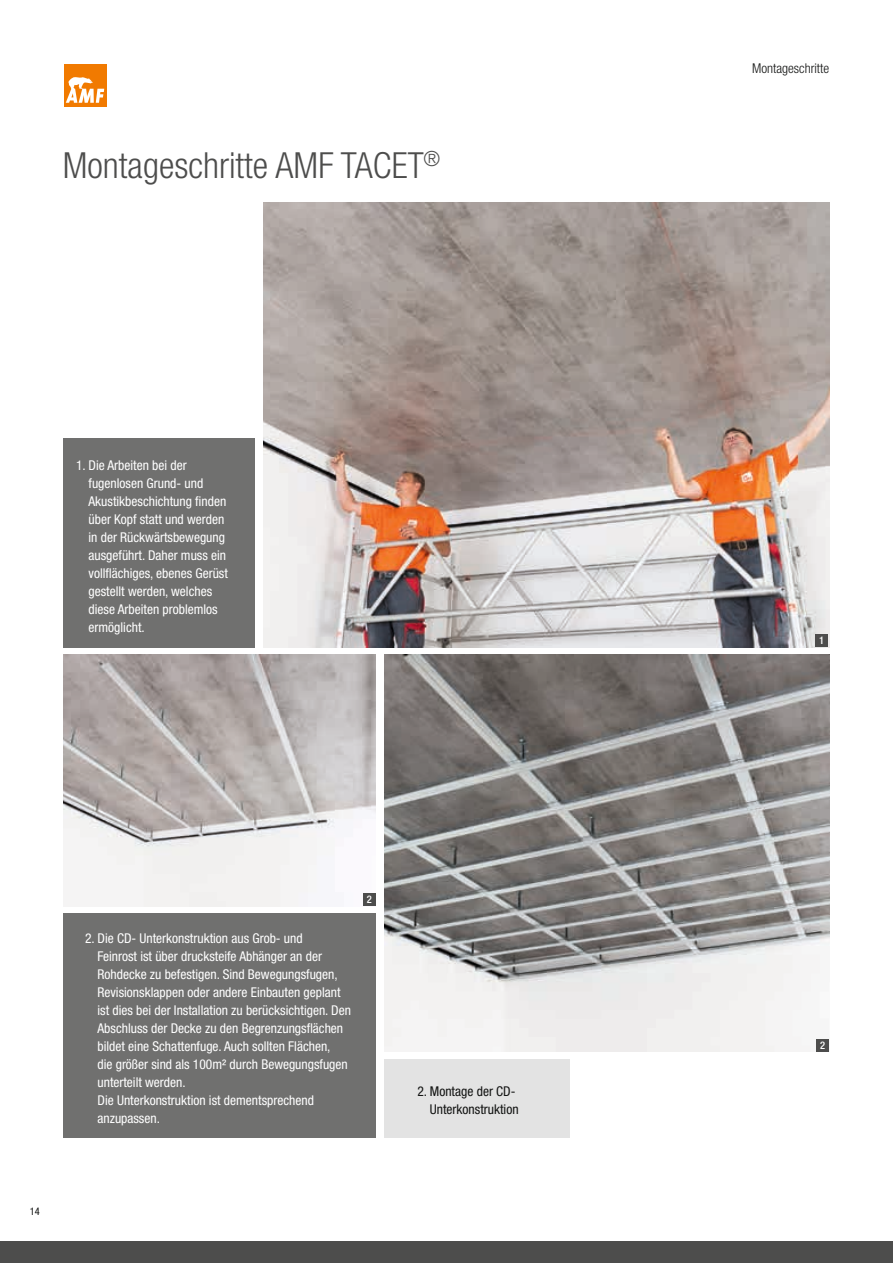
<style>
.page{position:relative;width:893px;height:1263px;background:#fff}
.page>*{position:absolute;margin:0;border:0;box-sizing:border-box;transform-origin:0 0}
.t1{font:300 condensed 36px "Helvetica Neue LT Pro";color:#4d4d4c}
.t2{font:condensed 13.5px/18px "Helvetica Neue LT Pro";color:#fff}
.t3{font:condensed 13.5px/18px "Helvetica Neue LT Pro";color:#131413;text-align:right}
.t4{font:300 condensed 13.5px "Helvetica Neue LT Pro";color:#131413}
.t5{font:500 condensed 10.5px "Helvetica Neue LT Pro";color:#fff}
.t6{font:condensed 10.5px "Helvetica Neue LT Pro";color:#131413}
</style>
<div class="page">
<img style="left:64px;top:655px;width:312px;height:251px">
<img style="left:385px;top:655px;width:444px;height:397px">
<div style="left:64px;top:913px;width:312px;height:225px;background:#70706f"></div>
<img style="left:264px;top:202px;width:565px;height:445px">
<div style="left:385px;top:1059px;width:185px;height:79px;background:#e3e3e3"></div>
<div style="left:64px;top:438px;width:191px;height:209px;background:#70706f"></div>
<div style="left:363px;top:893px;width:13px;height:13px;background:#4d4d4c"></div>
<div style="left:815px;top:634px;width:13px;height:13px;background:#4d4d4c"></div>
<div style="left:816px;top:1039px;width:13px;height:13px;background:#4d4d4c"></div>
<div style="left:0;top:1242px;width:893px;height:21px;background:#4d4d4c"></div>
<div style="left:64px;top:64px;width:42px;height:42px;background:#f17a00"></div>
<svg style="left:66px;top:77px;width:38px;height:26px"></svg>
<h1 class="t1" style="left:63px;top:144px;width:379px">Montageschritte AMF TACET<sup>®</sup></h1>
<p class="t2" style="left:89px;top:456px;width:141px;text-indent:-12px">1. Die Arbeiten bei der fugenlosen Grund- und<br>Akustikbeschichtung finden über Kopf statt und werden in der Rückwärtsbewegung ausgeführt. Daher muss ein vollflächiges, ebenes Gerüst gestellt werden, welches diese Arbeiten problemlos ermöglicht.</p>
<p class="t6" style="left:30px;top:1205px;width:12px">14</p>
<p class="t2" style="left:97px;top:929px;width:255px;text-indent:-12px">2. Die CD- Unterkonstruktion aus Grob- und<br>Feinrost ist über drucksteife Abhänger an der Rohdecke zu befestigen. Sind Bewegungsfugen, Revisionsklappen oder andere Einbauten geplant ist dies bei der Installation zu berücksichtigen. Den Abschluss der Decke zu den Begrenzungsflächen bildet eine Schattenfuge. Auch sollten Flächen,<br>die größer sind als 100m² durch Bewegungsfugen unterteilt werden.<br>Die Unterkonstruktion ist dementsprechend anzupassen.</p>
<p class="t5" style="left:367px;top:893px;width:7px">2</p>
<p class="t3" style="left:417px;top:1082px;width:103px">2. Montage der CD-<br>Unterkonstruktion</p>
<p class="t4" style="left:752px;top:61px;width:79px">Montageschritte</p>
<p class="t5" style="left:819px;top:634px;width:7px">1</p>
<p class="t5" style="left:820px;top:1039px;width:7px">2</p>
</div>
